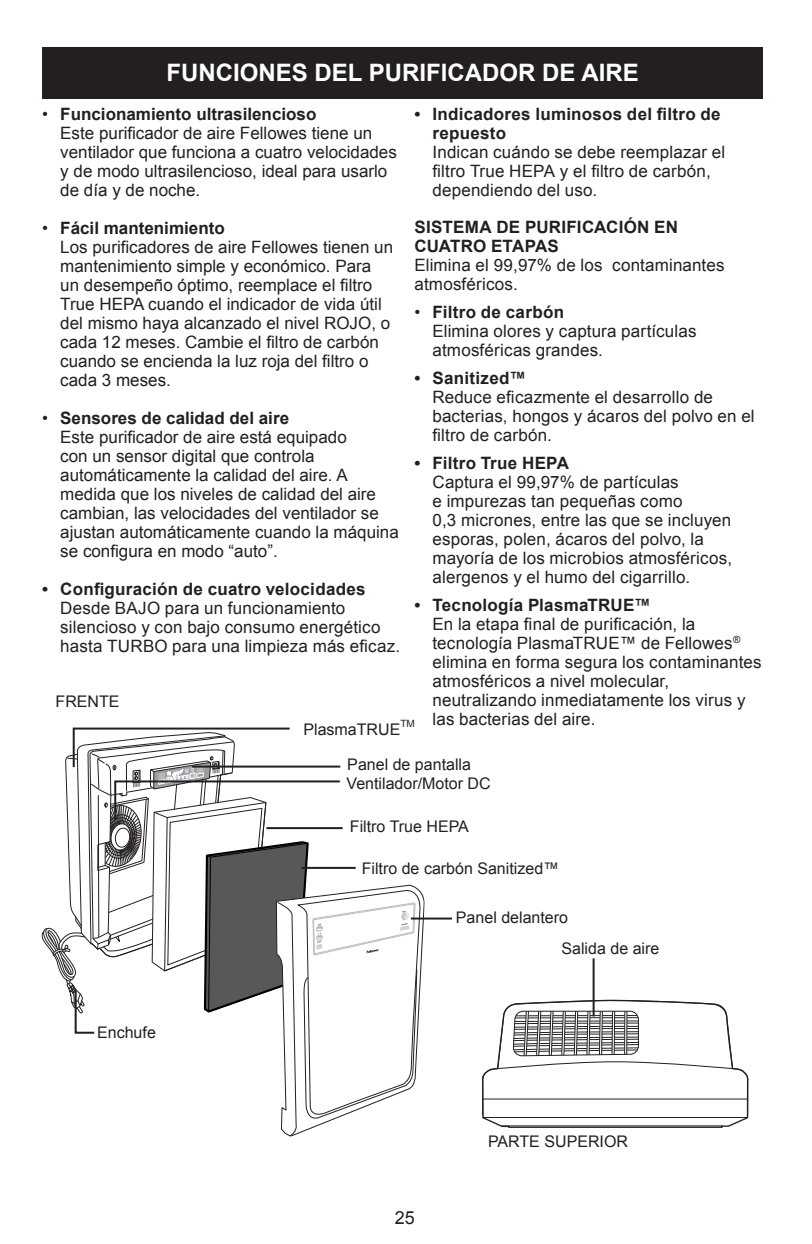
<style>
.page{position:relative;width:812px;height:1244px;background:#fff}
.page>*{position:absolute;margin:0;border:0;box-sizing:border-box;transform-origin:0 0}
.t1{font:700 24px "Arial";color:#fff}
.t2{font:18px "Arial";color:#231f20}
.t3{font:17px/19px "Arial";color:#231f20}
.t4{font:700 17px/19px "Arial";letter-spacing:.015em;color:#231f20}
.t5{font:16px "Arial";color:#231f20}
.t6{font:10px "Arial";color:#231f20}
.s1{font-weight:700}
</style>
<div class="page">
<div style="left:42px;top:47px;width:720px;height:51px;background:#231f20"></div>
<svg style="left:482px;top:997px;width:266px;height:131px"></svg>
<hr style="left:592px;top:958px;width:2px;height:58px;background:#231f20">
<hr style="left:411px;top:917px;width:41px;height:2px;background:#231f20">
<svg style="left:41px;top:727px;width:383px;height:409px"></svg>
<h1 class="t1" style="left:166px;top:57px;width:474px">FUNCIONES DEL PURIFICADOR DE AIRE</h1>
<p class="t3" style="left:60px;top:104px;width:338px;text-indent:-18px">• <span class="s1">Funcionamiento ultrasilencioso<br></span>Este purificador de aire Fellowes tiene un ventilador que funciona a cuatro velocidades y de modo ultrasilencioso, ideal para usarlo de día y de noche.</p>
<p class="t3" style="left:60px;top:218px;width:334px;text-indent:-18px">• <span class="s1">Fácil mantenimiento<br></span>Los purificadores de aire Fellowes tienen un mantenimiento simple y económico. Para un desempeño óptimo, reemplace el filtro True HEPA cuando el indicador de vida útil del mismo haya alcanzado el nivel ROJO, o cada 12 meses. Cambie el filtro de carbón cuando se encienda la luz roja del filtro o cada 3 meses.</p>
<p class="t3" style="left:60px;top:408px;width:340px;text-indent:-18px">• <span class="s1">Sensores de calidad del aire<br></span>Este purificador de aire está equipado<br>con un sensor digital que controla automáticamente la calidad del aire. A medida que los niveles de calidad del aire cambian, las velocidades del ventilador se ajustan automáticamente cuando la máquina se configura en modo “auto”.</p>
<p class="t4" style="left:42px;top:580px;width:325px">• configuración de cuatro velocidades</p>
<p class="t3" style="left:60px;top:598px;width:341px">Desde BAJO para un funcionamiento silencioso y con bajo consumo energético hasta TURBO para una limpieza más eficaz.</p>
<p class="t4" style="left:432px;top:105px;width:289px;text-indent:-18px">• Indicadores luminosos del filtro de repuesto</p>
<p class="t3" style="left:432px;top:142px;width:294px">Indican cuándo se debe reemplazar el filtro True HEPA y el filtro de carbón, dependiendo del uso.</p>
<p class="t4" style="left:414px;top:218px;width:265px">SISTEMA DE PURIFICACIÓN EN<br>CUATRO ETAPAS</p>
<p class="t3" style="left:414px;top:255px;width:311px">Elimina el 99,97% de los contaminantes atmosféricos.</p>
<p class="t3" style="left:432px;top:302px;width:265px;text-indent:-18px">• <span class="s1">Filtro de carbón<br></span>Elimina olores y captura partículas atmosféricas grandes.</p>
<p class="t4" style="left:414px;top:369px;width:113px">• sanitized™</p>
<p class="t3" style="left:432px;top:387px;width:324px">Reduce eficazmente el desarrollo de bacterias, hongos y ácaros del polvo en el filtro de carbón.</p>
<p class="t4" style="left:414px;top:454px;width:156px">• Filtro True HePa</p>
<p class="t3" style="left:432px;top:472px;width:301px">Captura el 99,97% de partículas<br>e impurezas tan pequeñas como<br>0,3 micrones, entre las que se incluyen esporas, polen, ácaros del polvo, la mayoría de los microbios atmosféricos, alergenos y el humo del cigarrillo.</p>
<p class="t4" style="left:414px;top:596px;width:238px">• Tecnología PlasmaTRue™</p>
<p class="t3" style="left:432px;top:615px;width:330px">En la etapa final de purificación, la tecnología PlasmaTRUE™ de Fellowes<sup>® </sup>elimina en forma segura los contaminantes atmosféricos a nivel molecular, neutralizando inmediatamente los virus y las bacterias del aire.</p>
<p class="t5" style="left:56px;top:690px;width:66px">FRENTE</p>
<p class="t6" style="left:400px;top:717px;width:16px">TM</p>
<p class="t5" style="left:347px;top:754px;width:125px">Panel de pantalla</p>
<p class="t5" style="left:303px;top:719px;width:98px">PlasmaTRUE</p>
<p class="t5" style="left:346px;top:772px;width:146px">Ventilador/Motor DC</p>
<p class="t5" style="left:350px;top:816px;width:120px">Filtro True HEPA</p>
<p class="t5" style="left:361px;top:857px;width:199px">Filtro de carbón Sanitized™</p>
<p class="t5" style="left:456px;top:906px;width:114px">Panel delantero</p>
<p class="t5" style="left:97px;top:1021px;width:60px">Enchufe</p>
<p class="t2" style="left:395px;top:1205px;width:22px">25</p>
<p class="t5" style="left:561px;top:937px;width:99px">Salida de aire</p>
<p class="t5" style="left:488px;top:1130px;width:141px">PARTE SUPERIOR</p>
</div>
